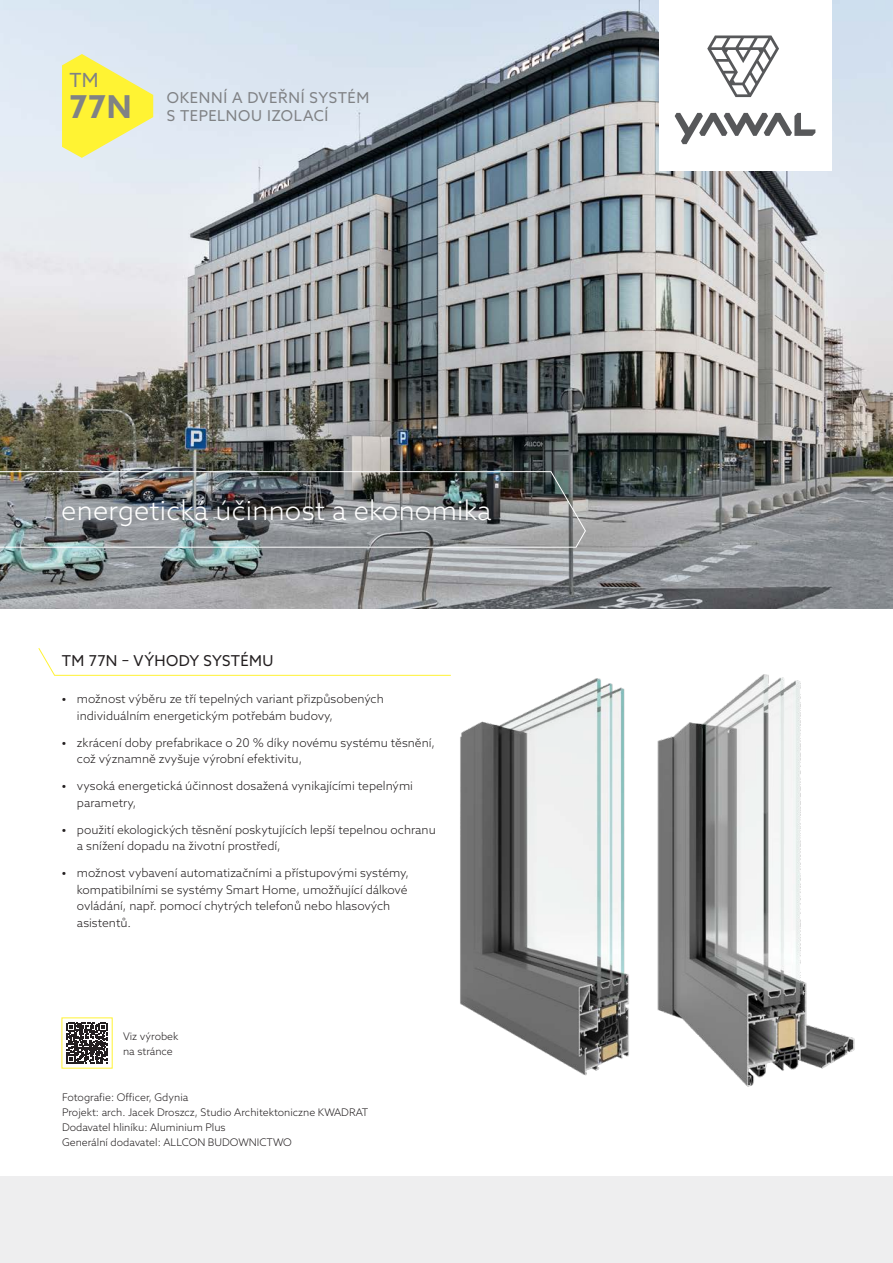
<style>
.page{position:relative;width:893px;height:1263px;background:#fff}
.page>*{position:absolute;margin:0;border:0;box-sizing:border-box;transform-origin:0 0}
.diament_systemowy_M_SZARY{font:700 31.5px "Azo Sans";color:#808285}
.napis_w_ramce_na_obrazku{font:300 27px "Azo Sans";letter-spacing:.01em;color:#fff}
.t1{font:19.5px "Azo Sans";color:#808285}
.napis_obok_diamentu{font:15px "Azo Sans";letter-spacing:.04em;color:#808285}
.zalety_systemu{font:15px "Azo Sans";letter-spacing:.02em;color:#231f20}
.t2{font:300 12px/16.5px "Azo Sans";color:#231f20}
.opis_zdjecia{font:300 10.5px/15px "Azo Sans";color:#231f20}
.s1{font-weight:700}
</style>
<div class="page">
<img style="left:0;top:0;width:893px;height:608px">
<img style="left:0;top:471px;width:586px;height:77px">
<div style="left:659px;top:0;width:172px;height:171px;background:#fff"></div>
<svg style="left:707px;top:36px;width:72px;height:61px"></svg>
<svg style="left:675px;top:113px;width:140px;height:31px"></svg>
<div style="left:0;top:1176px;width:893px;height:87px;background:#eeeeef"></div>
<svg style="left:38px;top:648px;width:407px;height:28px"></svg>
<svg style="left:62px;top:54px;width:91px;height:104px;background:#f4ef72"></svg>
<svg style="left:67px;top:1023px;width:40px;height:40px"></svg>
<img style="left:445px;top:674px;width:184px;height:402px">
<img style="left:657px;top:674px;width:198px;height:413px">
<h3 class="t1" style="left:69px;top:68px;width:31px">TM</h3>
<p class="diament_systemowy_M_SZARY" style="left:69px;top:86px;width:64px">77N</p>
<p class="napis_obok_diamentu" style="left:167px;top:88px;width:204px">OKENNÍ A DVEŘNÍ SYSTÉM</p>
<p class="napis_obok_diamentu" style="left:167px;top:106px;width:163px">S TEPELNOU IZOLACÍ</p>
<p class="napis_w_ramce_na_obrazku" style="left:61px;top:493px;width:432px">energetická účinnost a ekonomika</p>
<p class="zalety_systemu" style="left:62px;top:651px;width:213px">TM 77N – VÝHODY SYSTÉMU</p>
<p class="t2" style="left:77px;top:691px;width:308px;text-indent:-15px"><span class="s1">•</span> možnost výběru ze tří tepelných variant přizpůsobených individuálním energetickým potřebám budovy,</p>
<p class="t2" style="left:77px;top:734px;width:360px;text-indent:-15px"><span class="s1">•</span> zkrácení doby prefabrikace o 20 % díky novému systému těsnění, což významně zvyšuje výrobní efektivitu,</p>
<p class="t2" style="left:77px;top:778px;width:338px;text-indent:-15px"><span class="s1">•</span> vysoká energetická účinnost dosažená vynikajícími tepelnými parametry,</p>
<p class="t2" style="left:77px;top:821px;width:360px;text-indent:-15px"><span class="s1">•</span> použití ekologických těsnění poskytujících lepší tepelnou ochranu a snížení dopadu na životní prostředí,</p>
<p class="t2" style="left:77px;top:865px;width:334px;text-indent:-15px"><span class="s1">•</span> možnost vybavení automatizačními a přístupovými systémy, kompatibilními se systémy Smart Home, umožňující dálkové ovládání, např. pomocí chytrých telefonů nebo hlasových asistentů.</p>
<p class="opis_zdjecia" style="left:123px;top:1028px;width:57px">Viz výrobek na stránce</p>
<p class="opis_zdjecia" style="left:62px;top:1090px;width:308px">Fotografie: Officer, Gdynia<br>Projekt: arch. Jacek Droszcz, Studio Architektoniczne KWADRAT Dodavatel hliníku: Aluminium Plus<br>Generální dodavatel: ALLCON BUDOWNICTWO</p>
</div>
